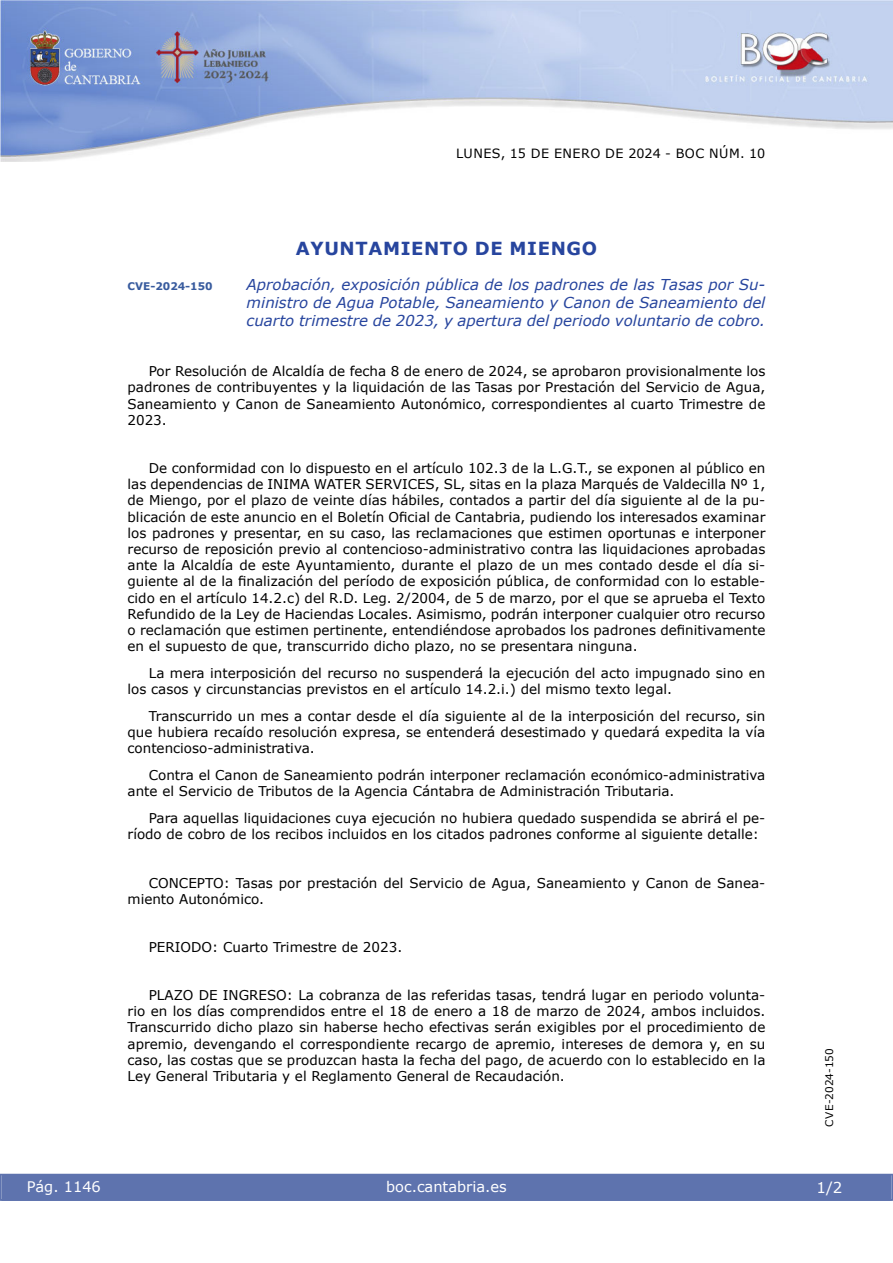
<style>
.page{position:relative;width:893px;height:1263px;background:#fff}
.page>*{position:absolute;margin:0;border:0;box-sizing:border-box;transform-origin:0 0}
.emisor_text{font:700 18px "Verdana";letter-spacing:.035em;color:#27459e}
.Titulo_text{font:italic 15px/18px "Verdana";color:#27459e;text-align:justify}
.t1{font:15px "Verdana 2";color:#fff}
.t2{font:14.55px "Verdana 2";color:#fff}
.inicio_de_parrafo{font:13.5px/16.2px "Verdana 2";color:#000;text-align:justify}
.t3{font:12.75px "Verdana 2";letter-spacing:.035em;color:#000}
.t4{font:10.5px "Verdana 2";color:#000}
.Titulo_text-2{font:700 10.5px "Verdana";color:#385b9e}
.s1{font-family:"Verdana"}
</style>
<div class="page">
<img style="left:0;top:0;width:893px;height:161px">
<div style="left:1px;top:1174px;width:890px;height:27px;background:#5e73ae"></div>
<p class="t3" style="left:456px;top:144px;width:311px">LUNES, 15 DE ENERO DE 2024 - BOC NÚM. 10</p>
<h4 class="emisor_text" style="left:296px;top:236px;width:303px">AYUNTAMIENTO DE MIENGO</h4>
<p class="Titulo_text-2" style="left:128px;top:279px;width:87px">CVE-2024-150</p>
<p class="Titulo_text" style="left:247px;top:275px;width:520px">Aprobación, exposición pública de los padrones de las Tasas por Su&shy;ministro de Agua Potable, Saneamiento y Canon de Saneamiento del cuarto trimestre de 2023, y apertura del periodo voluntario de cobro.</p>
<p class="inicio_de_parrafo" style="left:128px;top:363px;width:639px;text-indent:21px">Por Resolución de Alcaldía de fecha 8 de enero de 2024, se aprobaron provisionalmente los padrones de contribuyentes y la liquidación de las Tasas por Prestación del Servicio de Agua, Saneamiento y Canon de Saneamiento Autonómico, correspondientes al cuarto Trimestre de 2023.</p>
<p class="inicio_de_parrafo" style="left:128px;top:460px;width:639px;text-indent:21px">De conformidad con lo dispuesto en el artículo 102.3 de la L.G.T., se exponen al público en las dependencias de INIMA WATER SERVICES, SL, sitas en la plaza Marqués de Valdecilla Nº 1, de Miengo, por el plazo de veinte días hábiles, contados a partir del día siguiente al de la pu&shy;<span class="s1">blicación de este anuncio en el Boletín Oficial de Cantabria, pudiendo los interesados examinar </span>los padrones y presentar, en su caso, las reclamaciones que estimen oportunas e interponer recurso de reposición previo al contencioso-administrativo contra las liquidaciones aprobadas ante la Alcaldía de este Ayuntamiento, durante el plazo de un mes contado desde el día si&shy;<span class="s1">guiente al de la finalización del período de exposición pública, de conformidad con lo estable&shy;</span>cido en el artículo 14.2.c) del R.D. Leg. 2/2004, de 5 de marzo, por el que se aprueba el Texto Refundido de la Ley de Haciendas Locales. Asimismo, podrán interponer cualquier otro recurso <span class="s1">o reclamación que estimen pertinente, entendiéndose aprobados los padrones definitivamente </span>en el supuesto de que, transcurrido dicho plazo, no se presentara ninguna.</p>
<p class="inicio_de_parrafo" style="left:128px;top:665px;width:639px;text-indent:21px">La mera interposición del recurso no suspenderá la ejecución del acto impugnado sino en los casos y circunstancias previstos en el artículo 14.2.i.) del mismo texto legal.</p>
<p class="inicio_de_parrafo" style="left:128px;top:708px;width:639px;text-indent:21px">Transcurrido un mes a contar desde el día siguiente al de la interposición del recurso, sin que hubiera recaído resolución expresa, se entenderá desestimado y quedará expedita la vía contencioso-administrativa.</p>
<p class="inicio_de_parrafo" style="left:128px;top:767px;width:639px;text-indent:21px">Contra el Canon de Saneamiento podrán interponer reclamación económico-administrativa ante el Servicio de Tributos de la Agencia Cántabra de Administración Tributaria.</p>
<p class="inicio_de_parrafo" style="left:128px;top:810px;width:639px;text-indent:21px">Para aquellas liquidaciones cuya ejecución no hubiera quedado suspendida se abrirá el pe&shy;ríodo de cobro de los recibos incluidos en los citados padrones conforme al siguiente detalle:</p>
<p class="inicio_de_parrafo" style="left:128px;top:874px;width:639px;text-indent:21px">CONCEPTO: Tasas por prestación del Servicio de Agua, Saneamiento y Canon de Sanea&shy;miento Autonómico.</p>
<p class="inicio_de_parrafo" style="left:149px;top:939px;width:255px">PERIODO: Cuarto Trimestre de 2023.</p>
<p class="inicio_de_parrafo" style="left:128px;top:987px;width:639px;text-indent:21px">PLAZO DE INGRESO: La cobranza de las referidas tasas, tendrá lugar en periodo volunta&shy;rio en los días comprendidos entre el 18 de enero a 18 de marzo de 2024, ambos incluidos.<br>Transcurrido dicho plazo sin haberse hecho efectivas serán exigibles por el procedimiento de apremio, devengando el correspondiente recargo de apremio, intereses de demora y, en su caso, las costas que se produzcan hasta la fecha del pago, de acuerdo con lo establecido en la Ley General Tributaria y el Reglamento General de Recaudación.</p>
<p class="t2" style="left:27px;top:1177px;width:76px">Pág. 1146</p>
<p class="t2" style="left:386px;top:1177px;width:122px">boc.cantabria.es</p>
<p class="t4" style="left:822px;top:1126px;width:80px;rotate:-90deg">CVE-2024-150</p>
<p class="t1" style="left:816px;top:1177px;width:27px">1/2</p>
</div>
